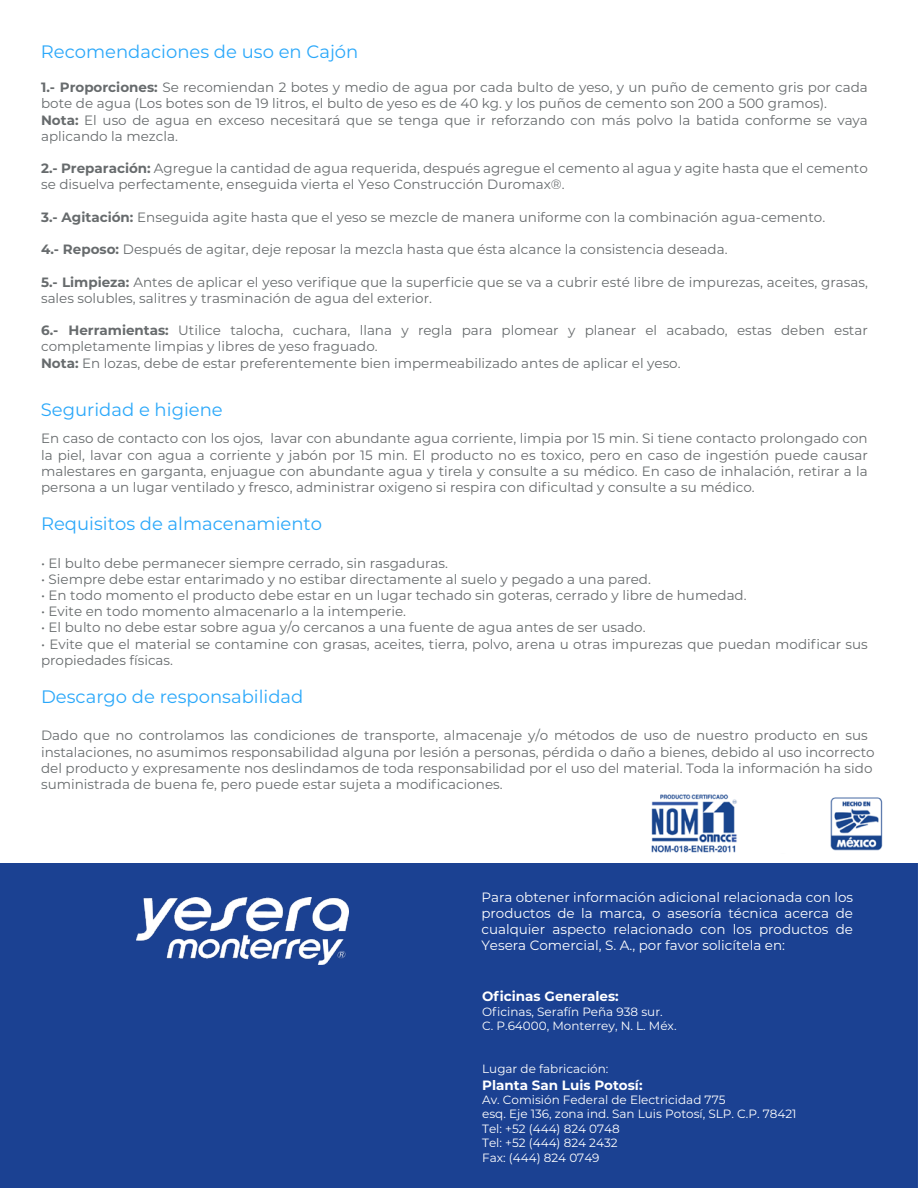
<style>
.page{position:relative;width:918px;height:1188px;background:#fff}
.page>*{position:absolute;margin:0;border:0;box-sizing:border-box;transform-origin:0 0}
.t1{font:18px "Montserrat";color:#2ba8fa}
.t2{font:13.5px/16.2px "Montserrat";color:#676b6d}
.t3{font:13.5px/16.2px "Montserrat";color:#fff;text-align:justify}
.t4{font:700 13.5px "Montserrat";color:#fff}
.t5{font:12px/14.4px "Montserrat";color:#fff}
.s1{font-weight:700}
</style>
<div class="page">
<img style="left:651px;top:794px;width:232px;height:59px">
<div style="left:749px;top:789px;width:76px;height:63px;background:#fff"></div>
<div style="left:0;top:864px;width:918px;height:324px;background:#1b4192"></div>
<img style="left:137px;top:897px;width:212px;height:68px">
<h1 class="t1" style="left:41px;top:39px;width:319px">Recomendaciones de uso en Cajón</h1>
<p class="t2" style="left:41px;top:79px;width:828px"><span class="s1">1.- Proporciones:</span> Se recomiendan 2 botes y medio de agua por cada bulto de yeso, y un puño de cemento gris por cada bote de agua (Los botes son de 19 litros, el bulto de yeso es de 40 kg. y los puños de cemento son 200 a 500 gramos).<br><span class="s1">Nota:</span> El uso de agua en exceso necesitará que se tenga que ir reforzando con más polvo la batida conforme se vaya aplicando la mezcla.</p>
<p class="t2" style="left:41px;top:160px;width:828px"><span class="s1">2.- Preparación:</span> Agregue la cantidad de agua requerida, después agregue el cemento al agua y agite hasta que el cemento se disuelva perfectamente, enseguida vierta el Yeso Construcción Duromax®.</p>
<p class="t2" style="left:41px;top:209px;width:786px"><span class="s1">3.- Agitación:</span> Enseguida agite hasta que el yeso se mezcle de manera uniforme con la combinación agua-cemento.</p>
<p class="t2" style="left:41px;top:241px;width:688px"><span class="s1">4.- Reposo:</span> Después de agitar, deje reposar la mezcla hasta que ésta alcance la consistencia deseada.</p>
<p class="t2" style="left:41px;top:273px;width:828px"><span class="s1">5.- Limpieza:</span> Antes de aplicar el yeso verifique que la superficie que se va a cubrir esté libre de impurezas, aceites, grasas, sales solubles, salitres y trasminación de agua del exterior.</p>
<p class="t2" style="left:41px;top:322px;width:828px"><span class="s1">6.- Herramientas:</span> Utilice talocha, cuchara, llana y regla para plomear y planear el acabado, estas deben estar completamente limpias y libres de yeso fraguado.<br><span class="s1">Nota:</span> En lozas, debe de estar preferentemente bien impermeabilizado antes de aplicar el yeso.</p>
<h1 class="t1" style="left:41px;top:397px;width:183px">Seguridad e higiene</h1>
<p class="t2" style="left:41px;top:430px;width:828px;text-align:justify">En caso de contacto con los ojos, lavar con abundante agua corriente, limpia por 15 min. Si tiene contacto prolongado con la piel, lavar con agua a corriente y jabón por 15 min. El producto no es toxico, pero en caso de ingestión puede causar malestares en garganta, enjuague con abundante agua y tirela y consulte a su médico. En caso de inhalación, retirar a la persona a un lugar ventilado y fresco, administrar oxigeno si respira con dificultad y consulte a su médico.</p>
<h1 class="t1" style="left:41px;top:511px;width:283px">Requisitos de almacenamiento</h1>
<p class="t2" style="left:41px;top:554px;width:408px">• El bulto debe permanecer siempre cerrado, sin rasgaduras.</p>
<p class="t2" style="left:41px;top:570px;width:611px">• Siempre debe estar entarimado y no estibar directamente al suelo y pegado a una pared.</p>
<p class="t2" style="left:41px;top:587px;width:707px">• En todo momento el producto debe estar en un lugar techado sin goteras, cerrado y libre de humedad.</p>
<p class="t2" style="left:41px;top:603px;width:367px">• Evite en todo momento almacenarlo a la intemperie.</p>
<p class="t2" style="left:41px;top:619px;width:606px">• El bulto no debe estar sobre agua y/o cercanos a una fuente de agua antes de ser usado.</p>
<p class="t2" style="left:41px;top:635px;width:828px">• Evite que el material se contamine con grasas, aceites, tierra, polvo, arena u otras impurezas que puedan modificar sus propiedades físicas.</p>
<h1 class="t1" style="left:41px;top:684px;width:264px">Descargo de responsabilidad</h1>
<p class="t2" style="left:41px;top:727px;width:835px">Dado que no controlamos las condiciones de transporte, almacenaje y/o métodos de uso de nuestro producto en sus instalaciones, no asumimos responsabilidad alguna por lesión a personas, pérdida o daño a bienes, debido al uso incorrecto del producto y expresamente nos deslindamos de toda responsabilidad por el uso del material. Toda la información ha sido suministrada de buena fe, pero puede estar sujeta a modificaciones.</p>
<p class="t3" style="left:481px;top:889px;width:373px">Para obtener información adicional relacionada con los productos de la marca, o asesoría técnica acerca de cualquier aspecto relacionado con los productos de Yesera Comercial, S. A., por favor solicítela en:</p>
<p class="t4" style="left:482px;top:987px;width:138px">Oficinas Generales:</p>
<p class="t5" style="left:482px;top:1004px;width:196px">Oficinas, Serafín Peña 938 sur.<br>C. P.64000, Monterrey, N. L. Méx.</p>
<p class="t5" style="left:482px;top:1061px;width:128px">Lugar de fabricación:</p>
<p class="t4" style="left:482px;top:1075px;width:162px">Planta San Luis Potosí:</p>
<p class="t5" style="left:482px;top:1092px;width:316px">Av. Comisión Federal de Electricidad 775<br>esq. Eje 136, zona ind. San Luis Potosí, SLP. C.P. 78421<br>Tel: +52 (444) 824 0748<br>Tel: +52 (444) 824 2432<br>Fax: (444) 824 0749</p>
</div>
